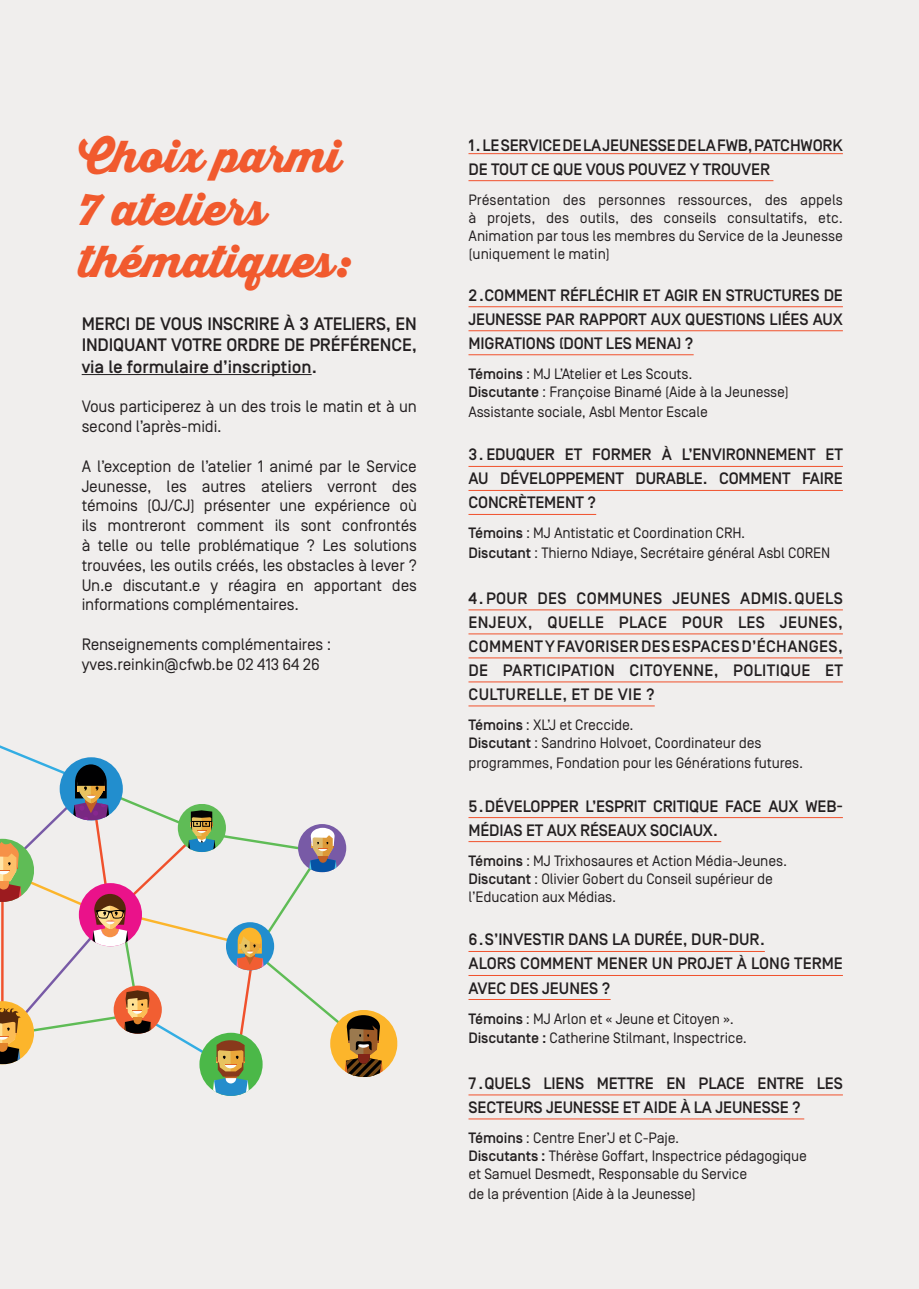
<style>
.page{position:relative;width:919px;height:1289px;background:#fff}
.page>*{position:absolute;margin:0;border:0;box-sizing:border-box;transform-origin:0 0}
.t1{font:900 43.5px/52.2px "Thirsty Script";color:#f15a2e}
.t2{font:500 18px/21.6px "Simplon BP";color:#231f20;text-align:justify}
.t3{font:500 16.5px/24px "Simplon BP";letter-spacing:-.01em;color:#231f20}
.t4{font:16.5px/19.8px "Simplon BP Regular";letter-spacing:-.01em;color:#231f20}
.t5{font:15px/18px "Simplon BP Regular";letter-spacing:-.01em;color:#231f20}
.s1{font-family:"Simplon BP";font-weight:500}
</style>
<div class="page">
<div style="left:0;top:0;width:918px;height:1288px;background:#f0eeed"></div>
<hr style="left:82px;top:374px;width:229px;height:1px;background:#231f20">
<hr style="left:468px;top:153px;width:374px;height:1px;background:#f0512c">
<hr style="left:468px;top:180px;width:305px;height:1px;background:#f0512c">
<hr style="left:468px;top:306px;width:374px;height:1px;background:#f0512c">
<hr style="left:468px;top:330px;width:374px;height:1px;background:#f0512c">
<hr style="left:468px;top:354px;width:225px;height:1px;background:#f0512c">
<hr style="left:468px;top:466px;width:374px;height:1px;background:#f0512c">
<hr style="left:468px;top:490px;width:374px;height:1px;background:#f0512c">
<hr style="left:468px;top:514px;width:128px;height:1px;background:#f0512c">
<hr style="left:468px;top:609px;width:374px;height:1px;background:#f0512c">
<hr style="left:468px;top:633px;width:374px;height:1px;background:#f0512c">
<hr style="left:468px;top:657px;width:374px;height:1px;background:#f0512c">
<hr style="left:468px;top:681px;width:374px;height:1px;background:#f0512c">
<hr style="left:468px;top:705px;width:186px;height:1px;background:#f0512c">
<hr style="left:468px;top:817px;width:374px;height:1px;background:#f0512c">
<hr style="left:468px;top:841px;width:253px;height:1px;background:#f0512c">
<hr style="left:468px;top:951px;width:296px;height:1px;background:#f0512c">
<hr style="left:468px;top:975px;width:374px;height:1px;background:#f0512c">
<hr style="left:468px;top:999px;width:142px;height:1px;background:#f0512c">
<hr style="left:468px;top:1094px;width:374px;height:1px;background:#f0512c">
<hr style="left:468px;top:1118px;width:336px;height:1px;background:#f0512c">
<div style="left:330px;top:1009px;width:67px;height:68px;background:#fcb52b;border-radius:33px"></div>
<svg style="left:0;top:745px;width:383px;height:350px"></svg>
<h1 class="t1" style="left:79px;top:130px;width:273px">Choix parmi<br>7 ateliers thématiques:</h1>
<p class="t2" style="left:82px;top:313px;width:337px">MERCI DE VOUS INSCRIRE À 3 ATELIERS, EN INDIQUANT VOTRE ORDRE DE PRÉFÉRENCE, via le formulaire d’inscription.</p>
<p class="t4" style="left:82px;top:397px;width:337px">Vous participerez à un des trois le matin et à un second l’après-midi.</p>
<p class="t4" style="left:82px;top:456px;width:337px;text-align:justify">A l’exception de l’atelier 1 animé par le Service Jeunesse, les autres ateliers verront des témoins (OJ/CJ) présenter une expérience où ils montreront comment ils sont confrontés à telle ou telle problématique ? Les solutions trouvées, les outils créés, les obstacles à lever ?<br>Un.e discutant.e y réagira en apportant des informations complémentaires.</p>
<p class="t4" style="left:82px;top:634px;width:251px">Renseignements complémentaires : yves.reinkin@cfwb.be 02 413 64 26</p>
<p class="t3" style="left:468px;top:133px;width:376px">1.LE SERVICE DE LA JEUNESSE DE LA FWB, PATCHWORK<br>DE TOUT CE QUE VOUS POUVEZ Y TROUVER</p>
<p class="t5" style="left:468px;top:190px;width:376px;text-align:justify">Présentation des personnes ressources, des appels à projets, des outils, des conseils consultatifs, etc.<br>Animation par tous les membres du Service de la Jeunesse (uniquement le matin)</p>
<p class="t3" style="left:468px;top:283px;width:376px;text-align:justify">2.COMMENT RÉFLÉCHIR ET AGIR EN STRUCTURES DE JEUNESSE PAR RAPPORT AUX QUESTIONS LIÉES AUX MIGRATIONS (DONT LES MENA) ?</p>
<p class="t5" style="left:468px;top:364px;width:322px"><span class="s1">Témoins</span> : MJ L’Atelier et Les Scouts.<br><span class="s1">Discutante</span> : Françoise Binamé (Aide à la Jeunesse)</p>
<p class="t5" style="left:468px;top:402px;width:241px">Assistante sociale, Asbl Mentor Escale</p>
<p class="t3" style="left:468px;top:443px;width:376px;text-align:justify">3. EDUQUER ET FORMER À L’ENVIRONNEMENT ET AU DÉVELOPPEMENT DURABLE. COMMENT FAIRE CONCRÈTEMENT ?</p>
<p class="t5" style="left:468px;top:523px;width:363px;line-height:19.8px"><span class="s1">Témoins</span> : MJ Antistatic et Coordination CRH.<br><span class="s1">Discutant</span> : Thierno Ndiaye, Secrétaire général Asbl COREN</p>
<p class="t3" style="left:468px;top:586px;width:376px;text-align:justify">4.POUR DES COMMUNES JEUNES ADMIS.QUELS ENJEUX, QUELLE PLACE POUR LES JEUNES, COMMENT Y FAVORISER DES ESPACES D’ÉCHANGES, DE PARTICIPATION CITOYENNE, POLITIQUE ET CULTURELLE, ET DE VIE ?</p>
<p class="t5" style="left:468px;top:715px;width:294px"><span class="s1">Témoins</span> : XL’J et Creccide.<br><span class="s1">Discutant</span> : Sandrino Holvoet, Coordinateur des</p>
<p class="t5" style="left:468px;top:753px;width:336px">programmes, Fondation pour les Générations futures.</p>
<p class="t3" style="left:468px;top:794px;width:376px">5.DÉVELOPPER L’ESPRIT CRITIQUE FACE AUX WEB-<br>MÉDIAS ET AUX RÉSEAUX SOCIAUX.</p>
<p class="t5" style="left:468px;top:851px;width:320px"><span class="s1">Témoins</span> : MJ Trixhosaures et Action Média-Jeunes.<br><span class="s1">Discutant</span> : Olivier Gobert du Conseil supérieur de l’Education aux Médias.</p>
<p class="t3" style="left:468px;top:928px;width:376px">6.S’INVESTIR DANS LA DURÉE, DUR-DUR.<br>ALORS COMMENT MENER UN PROJET À LONG TERME<br>AVEC DES JEUNES ?</p>
<p class="t5" style="left:468px;top:1008px;width:280px;line-height:19.8px"><span class="s1">Témoins</span> : MJ Arlon et « Jeune et Citoyen ».<br><span class="s1">Discutante :</span> Catherine Stilmant, Inspectrice.</p>
<p class="t3" style="left:468px;top:1071px;width:376px">7 .QUELS LIENS METTRE EN PLACE ENTRE LES<br>SECTEURS JEUNESSE ET AIDE À LA JEUNESSE ?</p>
<p class="t5" style="left:468px;top:1128px;width:340px"><span class="s1">Témoins</span> : Centre Ener’J et C-Paje.<br><span class="s1">Discutants :</span> Thérèse Goffart, Inspectrice pédagogique et Samuel Desmedt, Responsable du Service</p>
<p class="t5" style="left:468px;top:1184px;width:229px">de la prévention (Aide à la Jeunesse)</p>
</div>
